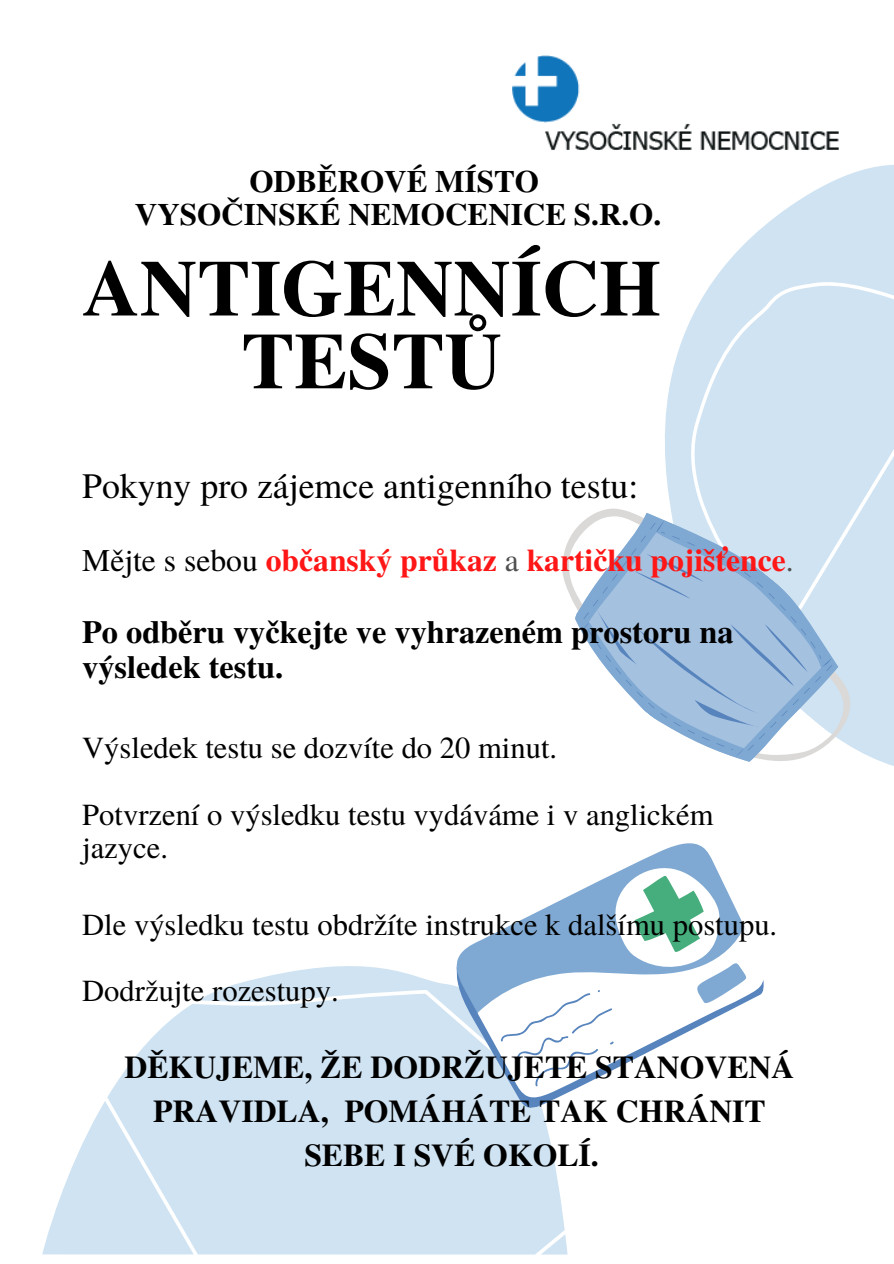
<style>
.page{position:relative;width:894px;height:1264px;background:#fff}
.page>*{position:absolute;margin:0;border:0;box-sizing:border-box;transform-origin:0 0}
.t1{font:700 79.35px/72.8px "Te X Gyre Termes";color:#000;text-align:center}
.t2{font:35.7px "Te X Gyre Termes";color:#000}
.t3{font:700 32.25px/35.2px "Te X Gyre Termes";color:#000}
.t4{font:700 31.65px/43.8px "Te X Gyre Termes";color:#000;text-align:center}
.t5{font:700 31.65px "Te X Gyre Termes";color:#ff1616}
.t6{font:700 31.05px "Te X Gyre Termes";color:#000}
.t7{font:30.6px/33.5px "Te X Gyre Termes";color:#000}
.s1{font-weight:400;color:#000}
.s2{font-weight:400;color:#505050}
</style>
<div class="page">
<svg style="left:42px;top:966px;width:526px;height:289px;fill:#cfe3f2"></svg>
<svg style="left:541px;top:55px;width:352px;height:711px"></svg>
<svg style="left:732px;top:149px;width:161px;height:92px"></svg>
<svg style="left:629px;top:241px;width:264px;height:415px;fill:#cfe3f2"></svg>
<svg style="left:541px;top:487px;width:327px;height:279px;fill:#cfe3f2"></svg>
<svg style="left:548px;top:491px;width:307px;height:275px"></svg>
<svg style="left:563px;top:508px;width:280px;height:258px"></svg>
<svg style="left:447px;top:843px;width:263px;height:249px"></svg>
<svg style="left:467px;top:855px;width:283px;height:86px"></svg>
<svg style="left:455px;top:941px;width:309px;height:171px"></svg>
<svg style="left:631px;top:873px;width:75px;height:82px"></svg>
<img style="left:512px;top:56px;width:326px;height:104px">
<p class="t6" style="left:249px;top:157px;width:291px">ODBĚROVÉ MÍSTO</p>
<p class="t6" style="left:135px;top:190px;width:527px">VYSOČINSKÉ NEMOCENICE S.R.O.</p>
<p class="t1" style="left:82px;top:248px;width:579px">ANTIGENNÍCH<br>TESTŮ</p>
<p class="t2" style="left:82px;top:460px;width:557px">Pokyny pro zájemce antigenního testu:</p>
<p class="t5" style="left:82px;top:535px;width:712px"><span class="s1">Mějte s sebou</span> občanský průkaz <span class="s2">a</span> kartičku pojišťence<span class="s2">.</span></p>
<p class="t3" style="left:82px;top:612px;width:652px">Po odběru vyčkejte ve vyhrazeném prostoru na výsledek testu.</p>
<p class="t7" style="left:82px;top:729px;width:476px">Výsledek testu se dozvíte do 20 minut.</p>
<p class="t7" style="left:82px;top:796px;width:632px">Potvrzení o výsledku testu vydáváme i v anglickém jazyce.</p>
<p class="t7" style="left:82px;top:906px;width:696px">Dle výsledku testu obdržíte instrukce k dalšímu postupu.</p>
<p class="t7" style="left:82px;top:972px;width:258px">Dodržujte rozestupy.</p>
<p class="t4" style="left:124px;top:1043px;width:671px">DĚKUJEME, ŽE DODRŽUJETE STANOVENÁ<br>PRAVIDLA, POMÁHÁTE TAK CHRÁNIT<br>SEBE I SVÉ OKOLÍ.</p>
</div>
